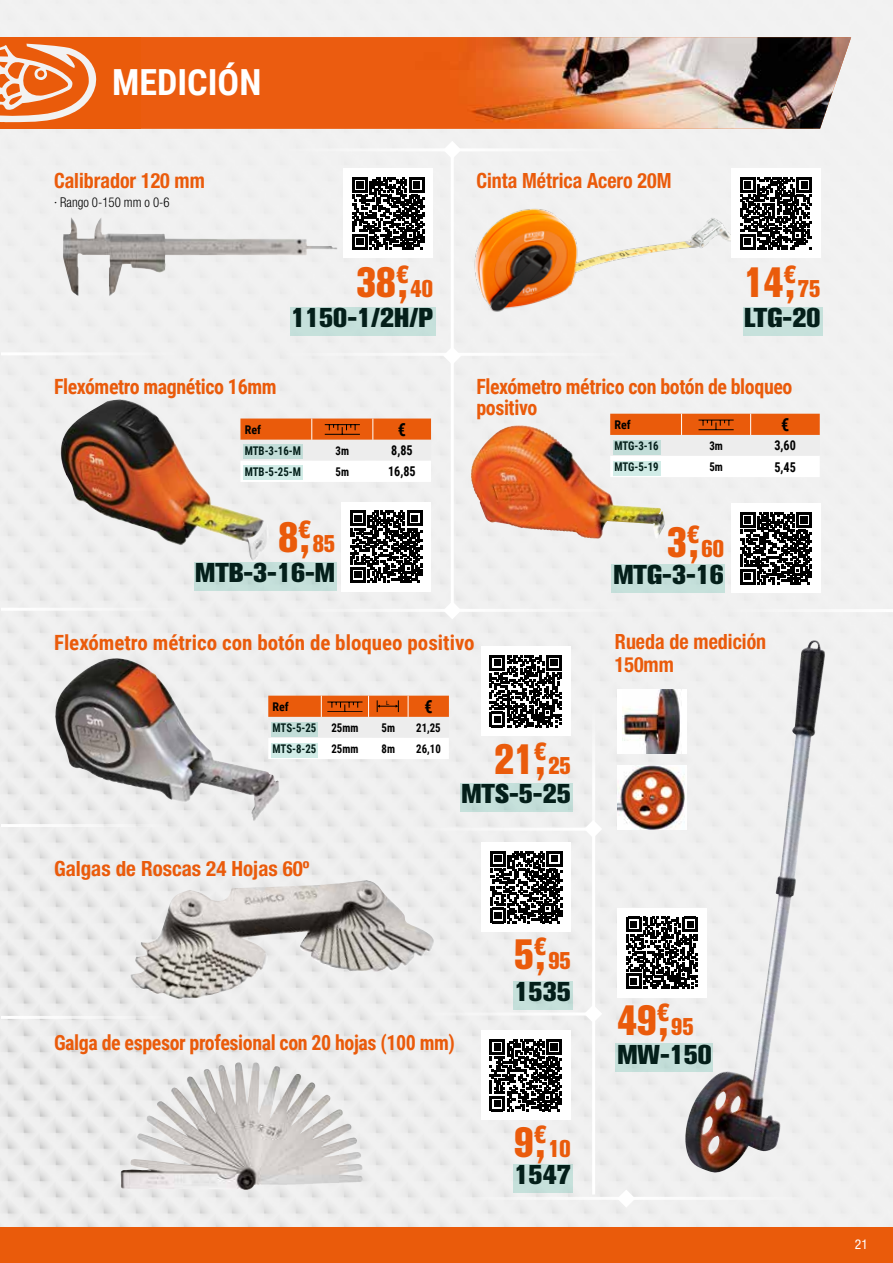
<style>
.page{position:relative;width:893px;height:1263px;background:#fff}
.page>*{position:absolute;margin:0;border:0;box-sizing:border-box;transform-origin:0 0}
.t1{font:800 42px "Akzidenz Grotesk BQ";color:#ea5b0b;scale:.9 1}
.t2{font:700 36px "Roboto Condensed";color:#fff}
.t3{font:800 27px "Akzidenz Grotesk BQ";color:#000}
.t4{font:700 21px/21px "Roboto Condensed";letter-spacing:-.02em;color:#ea5b0b;scale:.95 1}
.t5{font:700 condensed 21px/22.8px "Helvetica Neue LT Pro";color:#ea5b0b;scale:.95 1}
.t6{font:700 21px "Roboto Condensed";color:#ea5b0b}
.t7{font:700 condensed 21px "Helvetica Neue LT Pro";color:#ea5b0b}
.t8{font:700 18px "Roboto Condensed";color:#000;scale:.9 1}
.t9{font:300 condensed 13.5px "Helvetica Neue LT Pro";color:#000;scale:.95 1}
.t10{font:700 13.5px "Roboto Condensed";color:#000;scale:.9 1}
.t11{font:condensed 13.5px "Helvetica Neue LT Pro";color:#fff}
.t12{font:700 12px "Roboto Condensed";color:#000;scale:.9 1}
.t13{font:700 12px "Roboto Condensed";color:#000}
.t14{font:6px "Arial";color:#000}
.s1{font-size:24px}
</style>
<div class="page">
<div style="left:0;top:0;width:893px;height:1234px;background:#f2f2f2"></div>
<div style="left:0;top:1227px;width:893px;height:36px;background:#ea5b0b"></div>
<hr style="left:1px;top:608px;width:175px;height:3px;background:#fff">
<hr style="left:1px;top:352px;width:175px;height:3px;background:#fff">
<hr style="left:1px;top:824px;width:175px;height:3px;background:#fff">
<hr style="left:1px;top:1016px;width:175px;height:3px;background:#fff">
<hr style="left:274px;top:828px;width:320px;height:3px;background:#fff">
<hr style="left:592px;top:636px;width:3px;height:228px;background:#fff">
<hr style="left:274px;top:1012px;width:320px;height:3px;background:#fff">
<img style="left:63px;top:217px;width:274px;height:79px">
<img style="left:474px;top:208px;width:257px;height:104px">
<svg style="left:270px;top:418px;width:161px;height:64px"></svg>
<img style="left:59px;top:399px;width:211px;height:162px">
<svg style="left:610px;top:414px;width:210px;height:63px"></svg>
<img style="left:471px;top:425px;width:194px;height:114px">
<svg style="left:280px;top:696px;width:169px;height:63px"></svg>
<img style="left:53px;top:661px;width:227px;height:161px">
<img style="left:684px;top:640px;width:141px;height:533px">
<div style="left:617px;top:689px;width:70px;height:65px;background:#fff"></div>
<img style="left:622px;top:689px;width:60px;height:65px">
<img style="left:617px;top:765px;width:70px;height:65px">
<img style="left:130px;top:880px;width:304px;height:120px">
<img style="left:120px;top:1062px;width:243px;height:128px">
<img style="left:140px;top:37px;width:711px;height:92px">
<div style="left:0;top:37px;width:140px;height:92px;background:#ea5b0b"></div>
<svg style="left:0;top:44px;width:97px;height:78px"></svg>
<hr style="left:451px;top:148px;width:3px;height:462px;background:#fff">
<hr style="left:592px;top:829px;width:3px;height:365px;background:#fff">
<svg style="left:445px;top:142px;width:14px;height:15px"></svg>
<svg style="left:445px;top:349px;width:15px;height:14px"></svg>
<svg style="left:443px;top:603px;width:16px;height:16px"></svg>
<svg style="left:584px;top:822px;width:17px;height:14px"></svg>
<svg style="left:584px;top:1007px;width:17px;height:14px"></svg>
<hr style="left:277px;top:148px;width:348px;height:3px;background:#fff">
<hr style="left:277px;top:353px;width:348px;height:3px;background:#fff">
<hr style="left:277px;top:609px;width:348px;height:3px;background:#fff">
<svg style="left:620px;top:1190px;width:15px;height:17px"></svg>
<hr style="left:451px;top:1197px;width:348px;height:3px;background:#fff">
<hr style="left:715px;top:609px;width:178px;height:3px;background:#fff">
<div style="left:344px;top:169px;width:89px;height:89px;background:#fff"></div>
<svg style="left:352px;top:177px;width:72px;height:72px"></svg>
<div style="left:731px;top:169px;width:90px;height:89px;background:#fff"></div>
<svg style="left:740px;top:177px;width:72px;height:72px"></svg>
<div style="left:342px;top:502px;width:89px;height:89px;background:#fff"></div>
<svg style="left:350px;top:511px;width:72px;height:71px"></svg>
<div style="left:731px;top:504px;width:89px;height:89px;background:#fff"></div>
<svg style="left:740px;top:512px;width:72px;height:72px"></svg>
<div style="left:481px;top:646px;width:89px;height:90px;background:#fff"></div>
<svg style="left:490px;top:655px;width:72px;height:72px"></svg>
<div style="left:482px;top:842px;width:89px;height:90px;background:#fff"></div>
<svg style="left:490px;top:851px;width:72px;height:72px"></svg>
<div style="left:481px;top:1030px;width:89px;height:90px;background:#fff"></div>
<svg style="left:490px;top:1039px;width:72px;height:72px"></svg>
<div style="left:617px;top:908px;width:90px;height:89px;background:#fff"></div>
<svg style="left:626px;top:917px;width:72px;height:72px"></svg>
<div style="left:513px;top:1164px;width:60px;height:29px;background:#c4dfda"></div>
<div style="left:616px;top:1043px;width:97px;height:29px;background:#c4dfda"></div>
<div style="left:243px;top:444px;width:59px;height:15px;background:#c2ddd8"></div>
<div style="left:613px;top:440px;width:48px;height:15px;background:#c2ddd8"></div>
<div style="left:513px;top:981px;width:60px;height:29px;background:#c4dfda"></div>
<div style="left:613px;top:461px;width:48px;height:15px;background:#d1ece7"></div>
<div style="left:460px;top:783px;width:113px;height:28px;background:#c4dfda"></div>
<div style="left:290px;top:307px;width:145px;height:29px;background:#c6e1db"></div>
<div style="left:743px;top:307px;width:80px;height:29px;background:#c6e1db"></div>
<div style="left:271px;top:743px;width:47px;height:15px;background:#d1ece7"></div>
<div style="left:194px;top:562px;width:143px;height:28px;background:#c4dfda"></div>
<div style="left:612px;top:564px;width:113px;height:29px;background:#c5e0db"></div>
<div style="left:271px;top:722px;width:47px;height:14px;background:#c2ddd8"></div>
<div style="left:243px;top:465px;width:59px;height:15px;background:#d1ece7"></div>
<h2 class="t2" style="left:112px;top:57px;width:151px">MEDICIÓN</h2>
<p class="t5" style="left:54px;top:169px;width:160px">Calibrador 120 mm</p>
<p class="t9" style="left:54px;top:194px;width:123px">· Rango 0-150 mm o 0-6</p>
<h1 class="t1" style="left:357px;top:258px;width:86px">38<sup>€</sup>, <span class="s1">40</span></h1>
<p class="t3" style="left:291px;top:302px;width:143px">1150-1/2H/P</p>
<p class="t4" style="left:54px;top:375px;width:236px">Flexómetro magnético 16mm</p>
<p class="t13" style="left:245px;top:421px;width:18px">Ref</p>
<p class="t8" style="left:398px;top:417px;width:11px">€</p>
<p class="t12" style="left:245px;top:442px;width:64px">MTB-3-16-M</p>
<p class="t12" style="left:336px;top:442px;width:16px">3m</p>
<p class="t10" style="left:391px;top:441px;width:25px">8,85</p>
<p class="t12" style="left:245px;top:463px;width:64px">MTB-5-25-M</p>
<p class="t12" style="left:336px;top:463px;width:16px">5m</p>
<p class="t10" style="left:388px;top:462px;width:32px">16,85</p>
<p class="t5" style="left:476px;top:169px;width:207px">Cinta Métrica Acero 20M</p>
<h1 class="t1" style="left:744px;top:258px;width:86px">14<sup>€</sup>, <span class="s1">75</span></h1>
<p class="t3" style="left:744px;top:302px;width:78px">LTG-20</p>
<p class="t4" style="left:476px;top:375px;width:334px">Flexómetro métrico con botón de bloqueo positivo</p>
<p class="t13" style="left:614px;top:416px;width:18px">Ref</p>
<p class="t8" style="left:781px;top:412px;width:11px">€</p>
<p class="t12" style="left:614px;top:437px;width:51px">MTG-3-16</p>
<p class="t12" style="left:709px;top:437px;width:16px">3m</p>
<p class="t10" style="left:774px;top:436px;width:25px">3,60</p>
<p class="t12" style="left:614px;top:458px;width:51px">MTG-5-19</p>
<p class="t12" style="left:709px;top:458px;width:16px">5m</p>
<p class="t10" style="left:774px;top:457px;width:25px">5,45</p>
<h1 class="t1" style="left:278px;top:513px;width:65px">8<sup>€</sup>, <span class="s1">85</span></h1>
<h1 class="t1" style="left:667px;top:518px;width:65px">3<sup>€</sup>, <span class="s1">60</span></h1>
<p class="t3" style="left:613px;top:559px;width:112px">MTG-3-16</p>
<p class="t3" style="left:195px;top:557px;width:142px">MTB-3-16-M</p>
<p class="t6" style="left:54px;top:628px;width:422px">Flexómetro métrico con botón de bloqueo positivo</p>
<p class="t13" style="left:273px;top:698px;width:18px">Ref</p>
<p class="t14" style="left:386px;top:699px;width:5px">L</p>
<p class="t8" style="left:424px;top:694px;width:11px">€</p>
<p class="t12" style="left:273px;top:719px;width:50px">MTS-5-25</p>
<p class="t12" style="left:331px;top:719px;width:31px">25mm</p>
<p class="t12" style="left:382px;top:719px;width:16px">5m</p>
<p class="t12" style="left:416px;top:719px;width:29px">21,25</p>
<p class="t12" style="left:273px;top:740px;width:50px">MTS-8-25</p>
<p class="t12" style="left:331px;top:740px;width:31px">25mm</p>
<p class="t12" style="left:382px;top:740px;width:16px">8m</p>
<p class="t12" style="left:416px;top:740px;width:29px">26,10</p>
<h1 class="t1" style="left:494px;top:735px;width:86px">21<sup>€</sup>, <span class="s1">25</span></h1>
<p class="t3" style="left:461px;top:778px;width:111px">MTS-5-25</p>
<p class="t7" style="left:54px;top:856px;width:257px">Galgas de Roscas 24 Hojas 60º</p>
<p class="t4" style="left:54px;top:1031px;width:424px">Galga de espesor profesional con 20 hojas (100 mm)</p>
<h1 class="t1" style="left:514px;top:930px;width:65px">5<sup>€</sup>, <span class="s1">95</span></h1>
<p class="t3" style="left:515px;top:976px;width:58px">1535</p>
<h1 class="t1" style="left:514px;top:1117px;width:65px">9<sup>€</sup>, <span class="s1">10</span></h1>
<p class="t3" style="left:515px;top:1159px;width:58px">1547</p>
<p class="t5" style="left:615px;top:630px;width:161px">Rueda de medición<br>150mm</p>
<h1 class="t1" style="left:617px;top:996px;width:86px">49<sup>€</sup>, <span class="s1">95</span></h1>
<p class="t3" style="left:617px;top:1039px;width:96px">MW-150</p>
<p class="t11" style="left:855px;top:1236px;width:14px">21</p>
</div>
